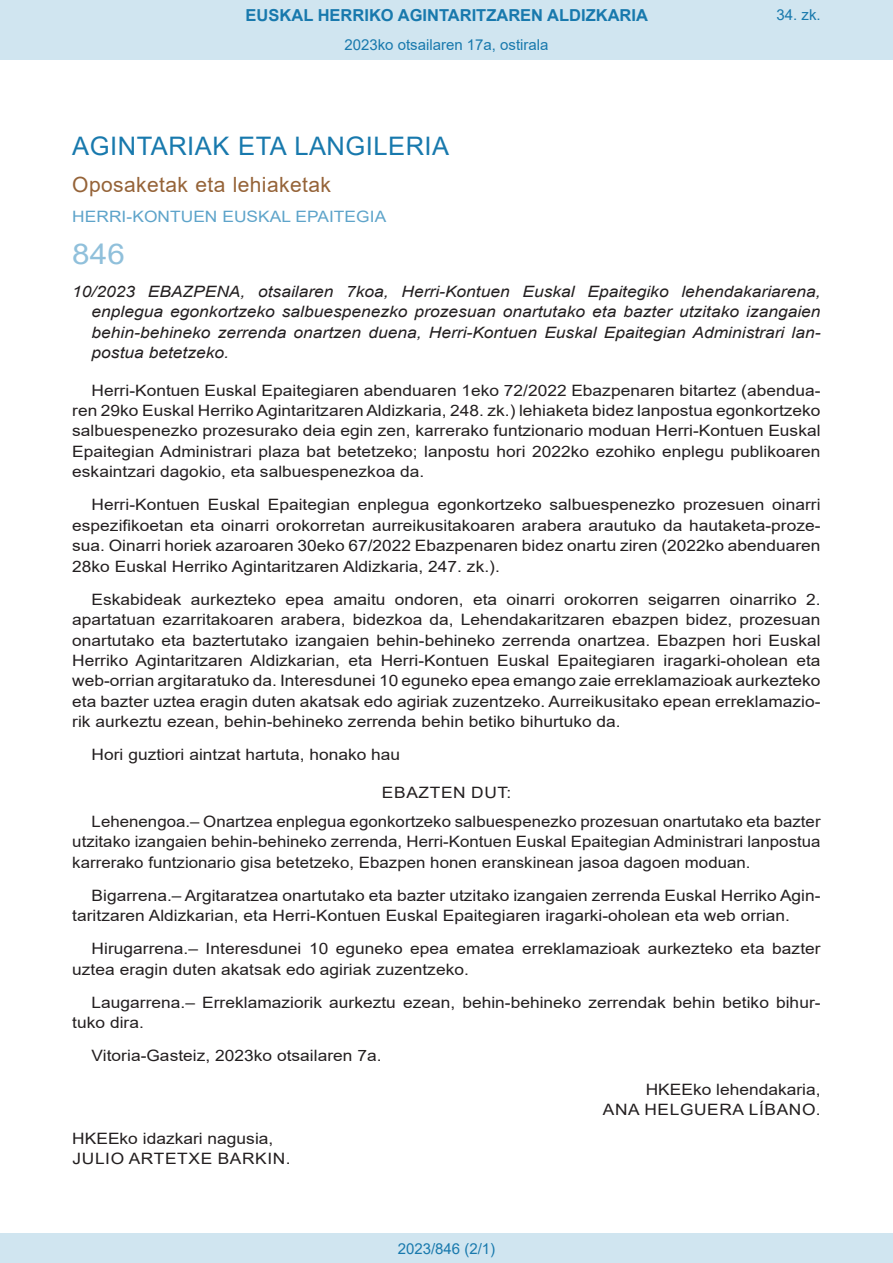
<style>
.page{position:relative;width:893px;height:1263px;background:#fff}
.page>*{position:absolute;margin:0;border:0;box-sizing:border-box;transform-origin:0 0}
.BOPVOrden{font:28.5px "Arial";color:#90c0db;scale:1.11 1}
.BOPVSeccion{font:25.5px "Arial";letter-spacing:.02em;color:#1879ad}
.BOPVSubseccion{font:21px "Arial";letter-spacing:.02em;color:#956338}
.t1{font:700 16.5px "Arial";color:#1879ad}
.BOPVDetalle{font:15.6px/20.4px "Arial";color:#231f20;text-align:justify;scale:1.11 1}
.BOPVTitulo{font:italic 15.6px/20.4px "Arial";color:#231f20;text-align:justify;scale:1.11 1}
.BOPVDetalle-2{font:15.6px/20.4px "Arial";color:#231f20;text-align:justify;scale:1.07 1}
.BOPVFirmaLugFec{font:15.6px "Arial";color:#231f20;scale:1.11 1}
.BOPVOrganismo{font:15.6px "Arial";letter-spacing:.005em;color:#5ea4ca;scale:1.11 1}
.BOPVFirmaPuesto{font:15.6px "Arial";color:#231f20;scale:1.11 1}
.BOPVPuestoLehen2{font:15.6px "Arial";color:#231f20;scale:1.11 1}
.BOPVFirmaNombre{font:15.6px "Arial";letter-spacing:.035em;color:#231f20;scale:1.11 1}
.BOPVNombreLehen2{font:15.6px "Arial";letter-spacing:.035em;color:#231f20;scale:1.11 1}
.BOPVClave{font:15.6px "Arial";letter-spacing:.035em;color:#231f20;scale:1.11 1}
.Paginacion_Centro{font:15px "Arial";color:#1879ad}
</style>
<div class="page">
<div style="left:0;top:0;width:893px;height:60px;background:#d0e5f0"></div>
<div style="left:0;top:1233px;width:893px;height:30px;background:#d0e5f0"></div>
<p class="t1" style="left:246px;top:3px;width:404px">EUSKAL HERRIKO AGINTARITZAREN ALDIZKARIA</p>
<p class="Paginacion_Centro" style="left:344px;top:35px;width:206px">2023ko otsailaren 17a, ostirala</p>
<p class="Paginacion_Centro" style="left:776px;top:5px;width:46px">34. zk.</p>
<p class="BOPVSeccion" style="left:72px;top:128px;width:378px">AGINTARIAK ETA LANGILERIA</p>
<p class="BOPVSubseccion" style="left:72px;top:170px;width:260px">Oposaketak eta lehiaketak</p>
<p class="BOPVOrganismo" style="left:72px;top:205px;width:284px">HERRI-KONTUEN EUSKAL EPAITEGIA</p>
<p class="BOPVOrden" style="left:72px;top:234px;width:49px">846</p>
<p class="BOPVTitulo" style="left:92px;top:282px;width:658px;text-indent:-19px">10/2023 EBAZPENA, otsailaren 7koa, Herri-Kontuen Euskal Epaitegiko lehendakariarena, enplegua egonkortzeko salbuespenezko prozesuan onartutako eta bazter utzitako izangaien behin-behineko zerrenda onartzen duena, Herri-Kontuen Euskal Epaitegian Administrari lan&shy;postua betetzeko.</p>
<p class="BOPVDetalle" style="left:72px;top:380px;width:676px;text-indent:19px">Herri-Kontuen Euskal Epaitegiaren abenduaren 1eko 72/2022 Ebazpenaren bitartez (abendua&shy;ren 29ko Euskal Herriko Agintaritzaren Aldizkaria, 248. zk.) lehiaketa bidez lanpostua egonkortzeko salbuespenezko prozesurako deia egin zen, karrerako funtzionario moduan Herri-Kontuen Euskal Epaitegian Administrari plaza bat betetzeko; lanpostu hori 2022ko ezohiko enplegu publikoaren eskaintzari dagokio, eta salbuespenezkoa da.</p>
<p class="BOPVDetalle" style="left:72px;top:495px;width:676px;text-indent:19px">Herri-Kontuen Euskal Epaitegian enplegua egonkortzeko salbuespenezko prozesuen oinarri espezifikoetan eta oinarri orokorretan aurreikusitakoaren arabera arautuko da hautaketa-proze&shy;sua. Oinarri horiek azaroaren 30eko 67/2022 Ebazpenaren bidez onartu ziren (2022ko abenduaren 28ko Euskal Herriko Agintaritzaren Aldizkaria, 247. zk.).</p>
<p class="BOPVDetalle" style="left:72px;top:589px;width:676px;text-indent:19px">Eskabideak aurkezteko epea amaitu ondoren, eta oinarri orokorren seigarren oinarriko 2. apartatuan ezarritakoaren arabera, bidezkoa da, Lehendakaritzaren ebazpen bidez, prozesuan onartutako eta baztertutako izangaien behin-behineko zerrenda onartzea. Ebazpen hori Euskal Herriko Agintaritzaren Aldizkarian, eta Herri-Kontuen Euskal Epaitegiaren iragarki-oholean eta web-orrian argitaratuko da. Interesdunei 10 eguneko epea emango zaie erreklamazioak aurkezteko eta bazter uztea eragin duten akatsak edo agiriak zuzentzeko. Aurreikusitako epean erreklamazio&shy;rik aurkeztu ezean, behin-behineko zerrenda behin betiko bihurtuko da.</p>
<p class="BOPVDetalle" style="left:92px;top:745px;width:279px">Hori guztiori aintzat hartuta, honako hau</p>
<p class="BOPVClave" style="left:382px;top:781px;width:118px">EBAZTEN DUT:</p>
<p class="BOPVDetalle-2" style="left:72px;top:811px;width:701px;text-indent:19px">Lehenengoa.– Onartzea enplegua egonkortzeko salbuespenezko prozesuan onartutako eta bazter utzitako izangaien behin-behineko zerrenda, Herri-Kontuen Euskal Epaitegian Administrari lanpostua karrerako funtzionario gisa betetzeko, Ebazpen honen eranskinean jasoa dagoen moduan.</p>
<p class="BOPVDetalle" style="left:72px;top:885px;width:676px;text-indent:19px">Bigarrena.– Argitaratzea onartutako eta bazter utzitako izangaien zerrenda Euskal Herriko Agin&shy;taritzaren Aldizkarian, eta Herri-Kontuen Euskal Epaitegiaren iragarki-oholean eta web orrian.</p>
<p class="BOPVDetalle" style="left:72px;top:938px;width:676px;text-indent:19px">Hirugarrena.– Interesdunei 10 eguneko epea ematea erreklamazioak aurkezteko eta bazter uztea eragin duten akatsak edo agiriak zuzentzeko.</p>
<p class="BOPVDetalle" style="left:72px;top:992px;width:676px;text-indent:19px">Laugarrena.– Erreklamaziorik aurkeztu ezean, behin-behineko zerrendak behin betiko bihur&shy;tuko dira.</p>
<p class="BOPVFirmaLugFec" style="left:92px;top:1045px;width:263px">Vitoria-Gasteiz, 2023ko otsailaren 7a.</p>
<p class="BOPVPuestoLehen2" style="left:646px;top:1078px;width:159px">HKEEko lehendakaria,</p>
<p class="BOPVNombreLehen2" style="left:603px;top:1099px;width:198px">ANA HELGUERA LÍBANO.</p>
<p class="BOPVFirmaPuesto" style="left:72px;top:1127px;width:183px">HKEEko idazkari nagusia,</p>
<p class="BOPVFirmaNombre" style="left:73px;top:1148px;width:198px">JULIO ARTETXE BARKIN.</p>
<p class="Paginacion_Centro" style="left:398px;top:1238px;width:99px">2023/846 (2/1)</p>
</div>
